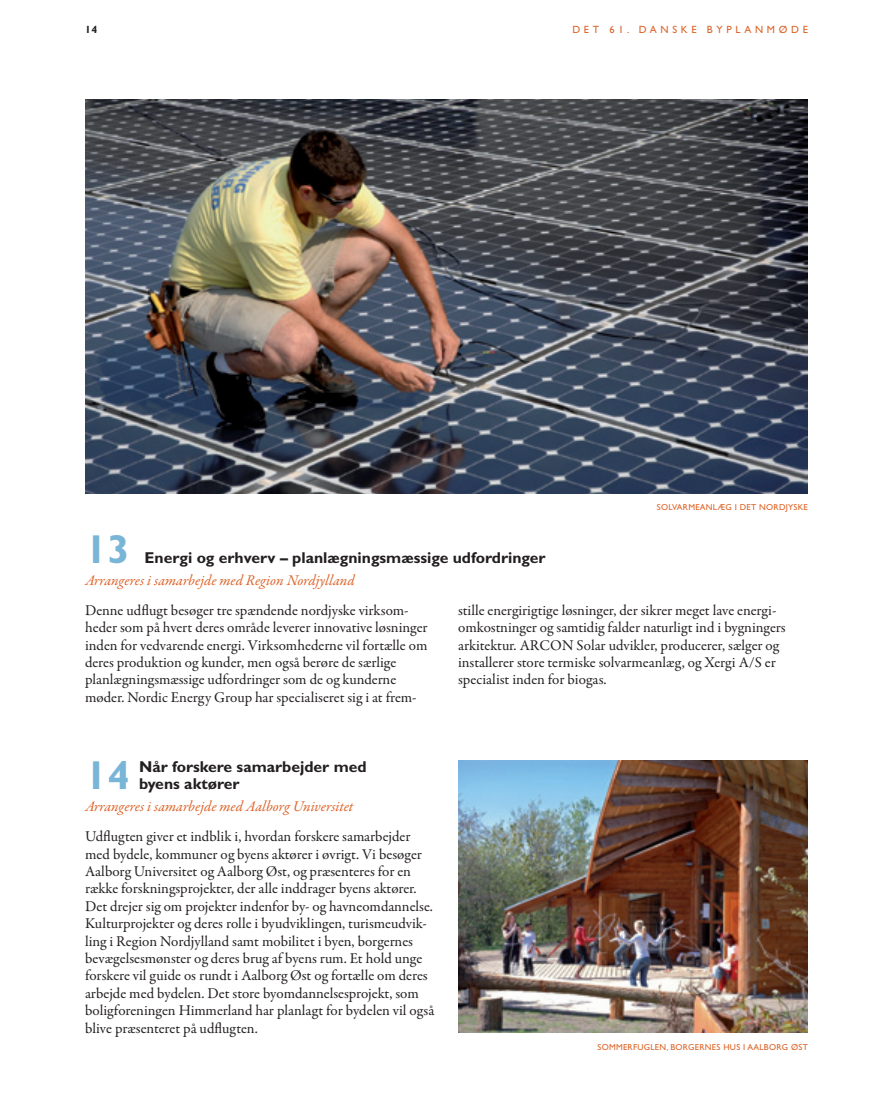
<style>
.page{position:relative;width:893px;height:1106px;background:#fff}
.page>*{position:absolute;margin:0;border:0;box-sizing:border-box;transform-origin:0 0}
.t1{font:700 40.5px "Gill Sans";color:#79b5d7}
.t2{font:700 15.75px/17.4px "Gill Sans";color:#231f20}
.t3{font:15px/17.4px "Garamond Premr Pro";color:#231f20}
.t4{font:italic 15px "Garamond Premr Pro";color:#dd6327}
.t5{font:10.5px "Gill Sans";letter-spacing:.35em;color:#dd6327}
.t6{font:700 10.5px "Gill Sans";color:#231f20}
.t7{font:8.7px "Gill Sans";letter-spacing:.03em;color:#dd6327}
</style>
<div class="page">
<img style="left:85px;top:100px;width:723px;height:393px">
<img style="left:458px;top:760px;width:350px;height:272px">
<p class="t6" style="left:85px;top:24px;width:14px">14</p>
<p class="t5" style="left:572px;top:24px;width:237px">DET 61. DANSKE BYPLANMØD E</p>
<p class="t7" style="left:657px;top:502px;width:152px">SOLVARMEANLÆG I D ET NORDJYSKE</p>
<h1 class="t1" style="left:85px;top:525px;width:46px">13</h1>
<p class="t2" style="left:145px;top:548px;width:403px">Energi og erhverv – planlægningsmæssige udfordringer</p>
<p class="t4" style="left:85px;top:570px;width:271px">Arrangeres i samarbejde med Region Nordjylland</p>
<p class="t3" style="left:85px;top:602px;width:344px">Denne udflugt besøger tre spændende nordjyske virksom&shy;heder som på hvert deres område leverer innovative løsninger inden for vedvarende energi. Virksomhederne vil fortælle om deres produktion og kunder, men også berøre de særlige planlægningsmæssige udfordringer som de og kunderne møder. Nordic Energy Group har specialiseret sig i at frem-</p>
<p class="t3" style="left:458px;top:602px;width:329px">stille energirigtige løsninger, der sikrer meget lave energi&shy;omkostninger og samtidig falder naturligt ind i bygningers arkitektur. ARCON Solar udvikler, producerer, sælger og installerer store termiske solvarmeanlæg, og Xergi A/S er specialist inden for biogas.</p>
<h1 class="t1" style="left:85px;top:751px;width:46px">14</h1>
<p class="t2" style="left:139px;top:757px;width:229px">Når forskere samarbejder med byens aktører</p>
<p class="t4" style="left:85px;top:796px;width:270px">Arrangeres i samarbejde med Aalborg Universitet</p>
<p class="t3" style="left:85px;top:828px;width:351px">Udflugten giver et indblik i, hvordan forskere samarbejder med bydele, kommuner og byens aktører i øvrigt. Vi besøger Aalborg Universitet og Aalborg Øst, og præsenteres for en række forskningsprojekter, der alle inddrager byens aktører.<br>Det drejer sig om projekter indenfor by- og havneomdannelse.<br>Kulturprojekter og deres rolle i byudviklingen, turismeudvik&shy;ling i Region Nordjylland samt mobilitet i byen, borgernes bevægelsesmønster og deres brug af byens rum. Et hold unge forskere vil guide os rundt i Aalborg Øst og fortælle om deres arbejde med bydelen. Det store byomdannelsesprojekt, som boligforeningen Himmerland har planlagt for bydelen vil også blive præsenteret på udflugten.</p>
<p class="t7" style="left:597px;top:1042px;width:212px">SOMMERFUGLEN, BORGERNES HUS I AALBORG ØST</p>
</div>
